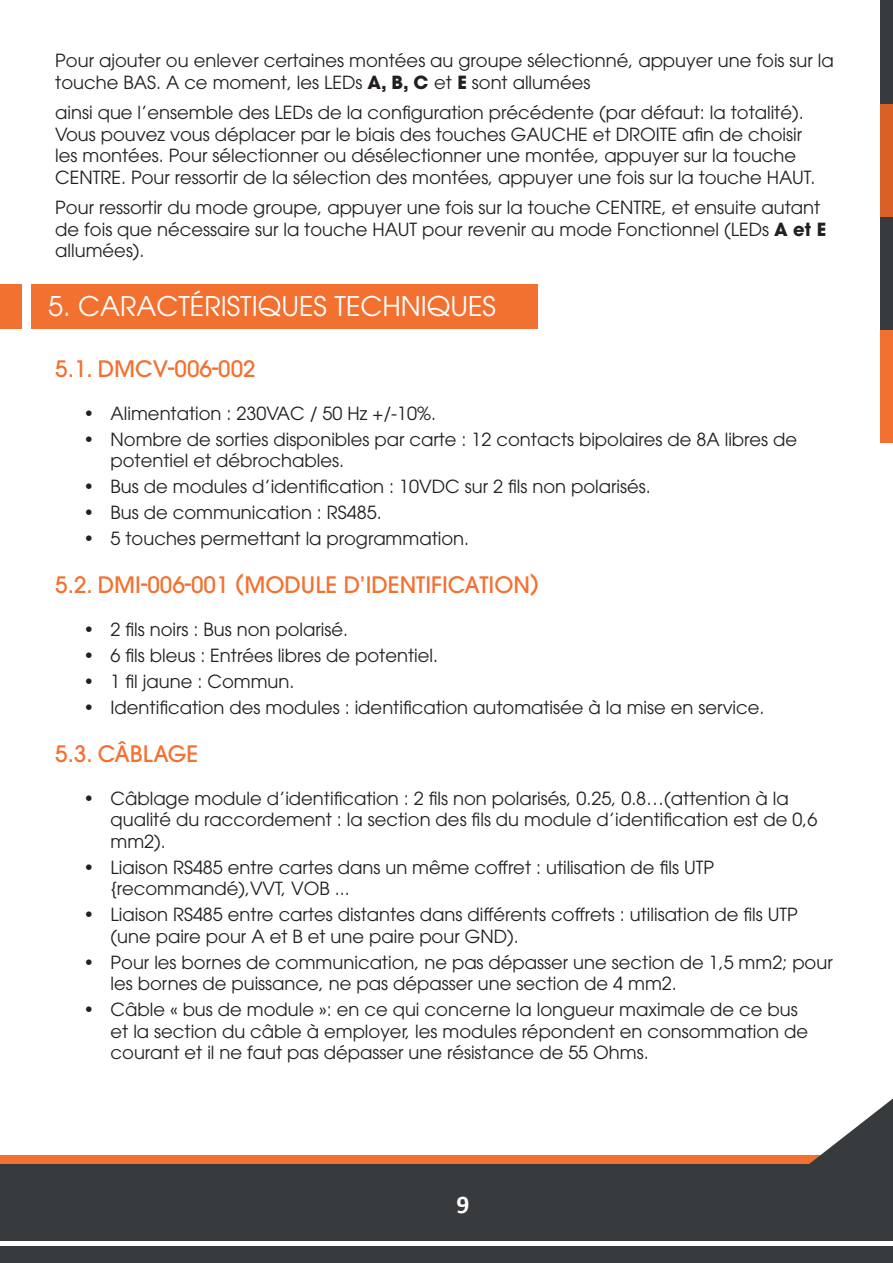
<style>
.page{position:relative;width:893px;height:1263px;background:#fff}
.page>*{position:absolute;margin:0;border:0;box-sizing:border-box;transform-origin:0 0}
.t1{font:27px "ITC Avant Garde Pro";color:#fff}
.t2{font:700 25.5px "Calibri";color:#fff}
.t3{font:500 22.5px "ITC Avant Garde Pro";color:#f37130}
.t4{font:18px/21.6px "ITC Avant Garde Pro";color:#231f20}
.s1{font-weight:700}
</style>
<div class="page">
<div style="left:0;top:1164px;width:893px;height:99px;background:#373b3d"></div>
<div style="left:0;top:1155px;width:893px;height:9px;background:#f37130"></div>
<svg style="left:806px;top:1098px;width:87px;height:144px"></svg>
<hr style="left:0;top:1242px;width:893px;height:4px;background:#fff">
<div style="left:880px;top:0;width:13px;height:104px;background:#373b3d"></div>
<div style="left:880px;top:104px;width:13px;height:113px;background:#da6126"></div>
<div style="left:880px;top:217px;width:13px;height:113px;background:#373b3d"></div>
<div style="left:880px;top:330px;width:13px;height:113px;background:#f37130"></div>
<div style="left:31px;top:284px;width:507px;height:45px;background:#f37130"></div>
<div style="left:0;top:284px;width:21px;height:45px;background:#f37130"></div>
<p class="t4" style="left:55px;top:50px;width:780px">Pour ajouter ou enlever certaines montées au groupe sélectionné, appuyer une fois sur la touche BAS. A ce moment, les LEDs <span class="s1">A, B, C</span> et <span class="s1">E</span> sont allumées</p>
<p class="t4" style="left:55px;top:101px;width:762px">ainsi que l’ensemble des LEDs de la configuration précédente (par défaut: la totalité).<br>Vous pouvez vous déplacer par le biais des touches GAUCHE et DROITE afin de choisir les montées. Pour sélectionner ou désélectionner une montée, appuyer sur la touche CENTRE. Pour ressortir de la sélection des montées, appuyer une fois sur la touche HAUT.</p>
<p class="t4" style="left:55px;top:196px;width:772px">Pour ressortir du mode groupe, appuyer une fois sur la touche CENTRE, et ensuite autant de fois que nécessaire sur la touche HAUT pour revenir au mode Fonctionnel (LEDs <span class="s1">A et E </span>allumées).</p>
<p class="t1" style="left:48px;top:290px;width:449px">5. CARACTÉRISTIQUES TECHNIQUES</p>
<p class="t3" style="left:55px;top:354px;width:202px">5.1. DMCV-006-002</p>
<p class="t4" style="left:84px;top:402px;width:354px">• Alimentation : 230VAC / 50 Hz +/-10%.</p>
<p class="t4" style="left:111px;top:428px;width:688px;text-indent:-27px">• Nombre de sorties disponibles par carte : 12 contacts bipolaires de 8A libres de potentiel et débrochables.</p>
<p class="t4" style="left:84px;top:475px;width:569px">• Bus de modules d’identification : 10VDC sur 2 fils non polarisés.</p>
<p class="t4" style="left:84px;top:501px;width:300px">• Bus de communication : RS485.</p>
<p class="t4" style="left:84px;top:527px;width:387px">• 5 touches permettant la programmation.</p>
<p class="t3" style="left:55px;top:570px;width:485px">5.2. DMI-006-001 (MODULE D’IDENTIFICATION)</p>
<p class="t4" style="left:84px;top:618px;width:266px">• 2 fils noirs : Bus non polarisé.</p>
<p class="t4" style="left:84px;top:644px;width:356px">• 6 fils bleus : Entrées libres de potentiel.</p>
<p class="t4" style="left:84px;top:670px;width:212px">• 1 fil jaune : Commun.</p>
<p class="t4" style="left:84px;top:696px;width:682px">• Identification des modules : identification automatisée à la mise en service.</p>
<p class="t3" style="left:55px;top:739px;width:144px">5.3. CÂBLAGE</p>
<p class="t4" style="left:111px;top:787px;width:708px;text-indent:-27px">• Câblage module d’identification : 2 fils non polarisés, 0.25, 0.8…(attention à la qualité du raccordement : la section des fils du module d’identification est de 0,6 mm2).</p>
<p class="t4" style="left:111px;top:856px;width:605px;text-indent:-27px">• Liaison RS485 entre cartes dans un même coffret : utilisation de fils UTP {recommandé),VVT, VOB ...</p>
<p class="t4" style="left:111px;top:903px;width:689px;text-indent:-27px">• Liaison RS485 entre cartes distantes dans différents coffrets : utilisation de fils UTP (une paire pour A et B et une paire pour GND).</p>
<p class="t4" style="left:111px;top:951px;width:724px;text-indent:-27px">• Pour les bornes de communication, ne pas dépasser une section de 1,5 mm2; pour les bornes de puissance, ne pas dépasser une section de 4 mm2.</p>
<p class="t4" style="left:111px;top:998px;width:699px;text-indent:-27px">• Câble « bus de module »: en ce qui concerne la longueur maximale de ce bus et la section du câble à employer, les modules répondent en consommation de courant et il ne faut pas dépasser une résistance de 55 Ohms.</p>
<h2 class="t2" style="left:456px;top:1186px;width:14px">9</h2>
</div>
